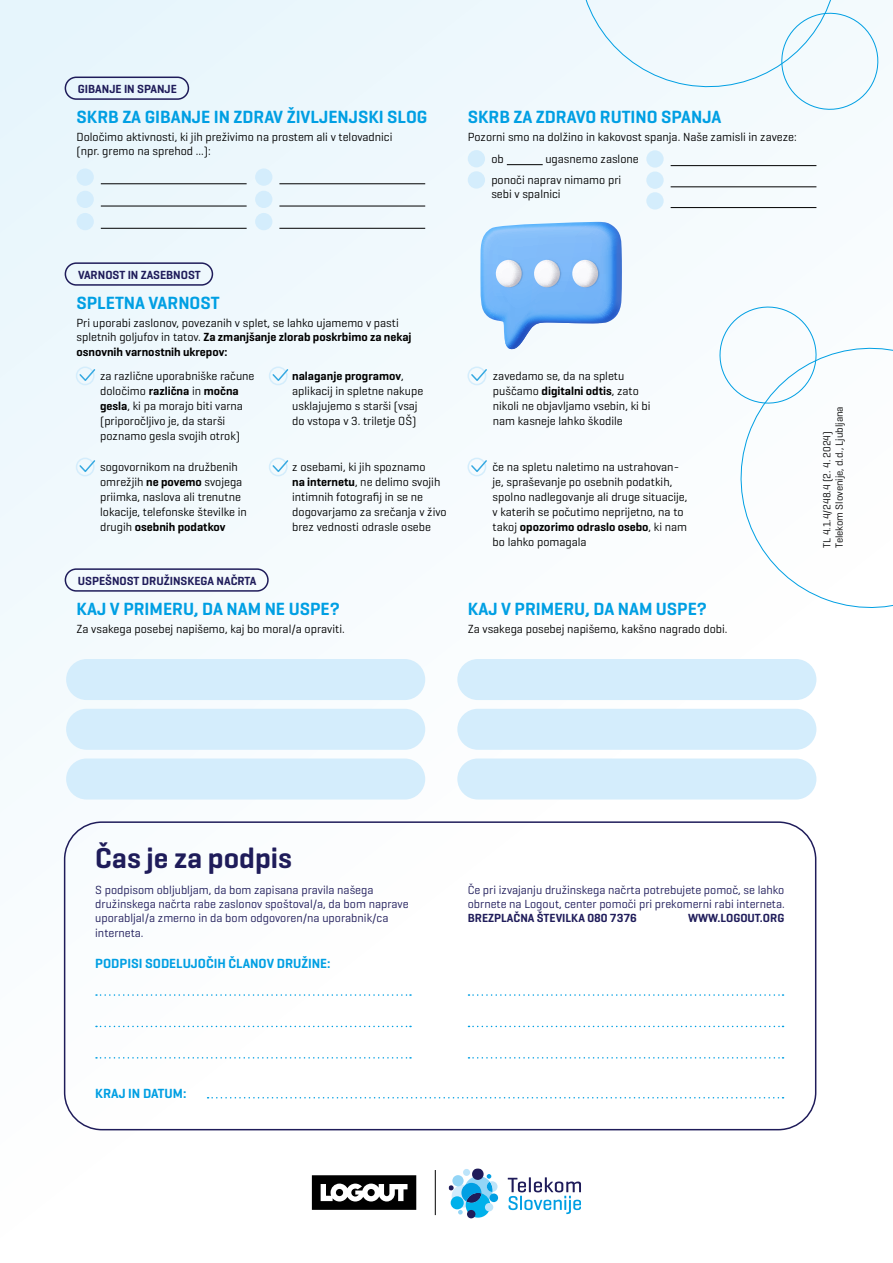
<style>
.page{position:relative;width:893px;height:1263px;background:#fff}
.page>*{position:absolute;margin:0;border:0;box-sizing:border-box;transform-origin:0 0}
.t1{font:600 29.25px "Geogrotesque";color:#1f1c5a}
.t2{font:600 18px "Geogrotesque";color:#009fe3}
.t3{font:600 13.5px "Geogrotesque";color:#009fe3}
.t4{font:12px/15px "Geogrotesque";color:#000}
.t5{font:12px/14.4px "Geogrotesque";color:#1f1c5a}
.t6{font:600 12px "Geogrotesque";color:#1f1c5a}
.t7{font:10.5px/12.6px "Geogrotesque";color:#000}
.s1{font-weight:600}
</style>
<div class="page">
<div style="left:0;top:0;width:893px;height:1263px;background:linear-gradient(to right,#f2f9fd,#fdfefe)"></div>
<div style="left:64px;top:821px;width:752px;height:309px;border:2px solid #1f1c5a;border-radius:37px"></div>
<div style="left:65px;top:77px;width:124px;height:23px;border:2px solid #1f1c5a;border-radius:11px"></div>
<div style="left:65px;top:262px;width:148px;height:24px;border:2px solid #1f1c5a;border-radius:11px"></div>
<div style="left:468px;top:150px;width:17px;height:17px;background:#d4edfc;border-radius:50%"></div>
<div style="left:468px;top:171px;width:17px;height:18px;background:#d4edfc;border-radius:50%"></div>
<div style="left:567px;top:0;width:315px;height:113px;background:#f2fafd"></div>
<svg style="left:724px;top:332px;width:169px;height:293px"></svg>
<svg style="left:713px;top:301px;width:110px;height:109px"></svg>
<div style="left:65px;top:568px;width:204px;height:24px;border:2px solid #1f1c5a;border-radius:11px"></div>
<div style="left:66px;top:659px;width:359px;height:41px;background:#d4edfc;border-radius:21px"></div>
<div style="left:457px;top:659px;width:359px;height:41px;background:#d4edfc;border-radius:21px"></div>
<div style="left:66px;top:758px;width:359px;height:41px;background:#d4edfc;border-radius:21px"></div>
<div style="left:457px;top:758px;width:359px;height:41px;background:#d4edfc;border-radius:21px"></div>
<div style="left:66px;top:709px;width:359px;height:41px;background:#d4edfc;border-radius:21px"></div>
<div style="left:457px;top:709px;width:359px;height:41px;background:#d4edfc;border-radius:21px"></div>
<div style="left:646px;top:172px;width:18px;height:17px;background:#d4edfc;border-radius:50%"></div>
<div style="left:646px;top:192px;width:18px;height:18px;background:#d4edfc;border-radius:50%"></div>
<div style="left:646px;top:150px;width:18px;height:18px;background:#d4edfc;border-radius:50%"></div>
<hr style="left:671px;top:187px;width:145px;height:1px;background:#000">
<hr style="left:671px;top:207px;width:145px;height:1px;background:#000">
<hr style="left:671px;top:165px;width:145px;height:1px;background:#000">
<hr style="left:507px;top:164px;width:36px;height:1px;background:#000">
<div style="left:77px;top:191px;width:17px;height:17px;background:#d4edfc;border-radius:50%"></div>
<div style="left:77px;top:168px;width:17px;height:18px;background:#d4edfc;border-radius:50%"></div>
<div style="left:77px;top:213px;width:17px;height:17px;background:#d4edfc;border-radius:50%"></div>
<div style="left:255px;top:191px;width:17px;height:17px;background:#d4edfc;border-radius:50%"></div>
<div style="left:255px;top:168px;width:17px;height:18px;background:#d4edfc;border-radius:50%"></div>
<div style="left:255px;top:213px;width:17px;height:17px;background:#d4edfc;border-radius:50%"></div>
<hr style="left:101px;top:206px;width:146px;height:1px;background:#000">
<hr style="left:101px;top:183px;width:146px;height:1px;background:#000">
<hr style="left:101px;top:228px;width:146px;height:1px;background:#000">
<hr style="left:279px;top:206px;width:146px;height:1px;background:#000">
<hr style="left:279px;top:183px;width:146px;height:1px;background:#000">
<hr style="left:279px;top:228px;width:146px;height:1px;background:#000">
<div style="left:76px;top:366px;width:19px;height:19px;border:2px solid #d4edfc;border-radius:50%"></div>
<svg style="left:78px;top:368px;width:19px;height:14px"></svg>
<div style="left:76px;top:458px;width:19px;height:18px;border:2px solid #d4edfc;border-radius:50%"></div>
<svg style="left:78px;top:459px;width:19px;height:15px"></svg>
<div style="left:269px;top:458px;width:19px;height:18px;border:2px solid #d4edfc;border-radius:50%"></div>
<svg style="left:271px;top:459px;width:19px;height:15px"></svg>
<div style="left:269px;top:366px;width:19px;height:19px;border:2px solid #d4edfc;border-radius:50%"></div>
<svg style="left:271px;top:368px;width:19px;height:14px"></svg>
<div style="left:467px;top:366px;width:19px;height:19px;border:2px solid #d4edfc;border-radius:50%"></div>
<svg style="left:470px;top:368px;width:18px;height:14px"></svg>
<div style="left:467px;top:458px;width:19px;height:18px;border:2px solid #d4edfc;border-radius:50%"></div>
<svg style="left:470px;top:459px;width:18px;height:15px"></svg>
<svg style="left:480px;top:222px;width:142px;height:127px"></svg>
<svg style="left:312px;top:1175px;width:104px;height:35px"></svg>
<hr style="left:435px;top:1170px;width:1px;height:45px;background:#000">
<svg style="left:508px;top:1177px;width:73px;height:47px"></svg>
<svg style="left:449px;top:1168px;width:48px;height:49px"></svg>
<svg style="left:208px;top:1097px;width:575px;height:1px"></svg>
<svg style="left:468px;top:994px;width:315px;height:2px"></svg>
<svg style="left:96px;top:994px;width:315px;height:2px"></svg>
<svg style="left:468px;top:1026px;width:315px;height:1px"></svg>
<svg style="left:96px;top:1026px;width:315px;height:1px"></svg>
<svg style="left:468px;top:1057px;width:315px;height:1px"></svg>
<svg style="left:96px;top:1057px;width:315px;height:1px"></svg>
<p class="t6" style="left:78px;top:81px;width:100px">GIBANJE IN SPANJE</p>
<h2 class="t2" style="left:77px;top:106px;width:352px">SKRB ZA GIBANJE IN ZDRAV ŽIVLJENJSKI SLOG</h2>
<p class="t4" style="left:77px;top:129px;width:317px;line-height:14.4px">Določimo aktivnosti, ki jih preživimo na prostem ali v telovadnici (npr. gremo na sprehod ...):</p>
<h2 class="t2" style="left:468px;top:106px;width:255px">SKRB ZA ZDRAVO RUTINO SPANJA</h2>
<p class="t4" style="left:468px;top:129px;width:330px">Pozorni smo na dolžino in kakovost spanja. Naše zamisli in zaveze:</p>
<p class="t4" style="left:491px;top:148px;width:149px;line-height:21px;text-indent:54px">ugasnemo zaslone ponoči naprav nimamo pri</p>
<p class="t4" style="left:491px;top:186px;width:71px">sebi v spalnici</p>
<p class="t4" style="left:491px;top:151px;width:14px">ob</p>
<p class="t6" style="left:78px;top:267px;width:124px">VARNOST IN ZASEBNOST</p>
<h2 class="t2" style="left:77px;top:292px;width:145px">SPLETNA VARNOST</h2>
<p class="t4" style="left:77px;top:315px;width:336px;line-height:14.4px">Pri uporabi zaslonov, povezanih v splet, se lahko ujamemo v pasti spletnih goljufov in tatov. <span class="s1">Za zmanjšanje zlorab poskrbimo za nekaj osnovnih varnostnih ukrepov:</span></p>
<p class="t4" style="left:100px;top:368px;width:156px">za različne uporabniške račune določimo <span class="s1">različna</span> in <span class="s1">močna gesla</span>, ki pa morajo biti varna (priporočljivo je, da starši poznamo gesla svojih otrok)</p>
<p class="t4" style="left:292px;top:368px;width:133px"><span class="s1">nalaganje programov</span>, aplikacij in spletne nakupe usklajujemo s starši (vsaj do vstopa v 3. triletje OŠ)</p>
<p class="t4" style="left:493px;top:368px;width:159px">zavedamo se, da na spletu puščamo <span class="s1">digitalni odtis</span>, zato nikoli ne objavljamo vsebin, ki bi nam kasneje lahko škodile</p>
<p class="t4" style="left:493px;top:459px;width:196px">če na spletu naletimo na ustrahovan&shy;je, spraševanje po osebnih podatkih, spolno nadlegovanje ali druge situacije, v katerih se počutimo neprijetno, na to takoj <span class="s1">opozorimo odraslo osebo</span>, ki nam bo lahko pomagala</p>
<p class="t4" style="left:100px;top:459px;width:148px">sogovornikom na družbenih omrežjih <span class="s1">ne povemo</span> svojega priimka, naslova ali trenutne lokacije, telefonske številke in drugih <span class="s1">osebnih podatkov</span></p>
<p class="t4" style="left:292px;top:459px;width:156px">z osebami, ki jih spoznamo<br><span class="s1">na internetu</span>, ne delimo svojih intimnih fotografij in se ne dogovarjamo za srečanja v živo brez vednosti odrasle osebe</p>
<p class="t6" style="left:78px;top:573px;width:180px">USPEŠNOST DRUŽINSKEGA NAČRTA</p>
<h2 class="t2" style="left:77px;top:598px;width:265px">KAJ V PRIMERU, DA NAM NE USPE?</h2>
<h2 class="t2" style="left:468px;top:598px;width:241px">KAJ V PRIMERU, DA NAM USPE?</h2>
<p class="t4" style="left:77px;top:621px;width:270px">Za vsakega posebej napišemo, kaj bo moral/a opraviti.</p>
<p class="t4" style="left:468px;top:621px;width:261px">Za vsakega posebej napišemo, kakšno nagrado dobi.</p>
<p class="t7" style="left:820px;top:548px;width:143px;rotate:-90deg">TL 4.1.4/248.4 (2. 4. 2024)<br>Telekom Slovenije, d.d., Ljubljana</p>
<h1 class="t1" style="left:95px;top:839px;width:198px">Čas je za podpis</h1>
<p class="t5" style="left:95px;top:882px;width:315px">S podpisom obljubljam, da bom zapisana pravila našega družinskega načrta rabe zaslonov spoštoval/a, da bom naprave uporabljal/a zmerno in da bom odgovoren/na uporabnik/ca interneta.</p>
<p class="t5" style="left:468px;top:882px;width:319px">Če pri izvajanju družinskega načrta potrebujete pomoč, se lahko obrnete na Logout, center pomoči pri prekomerni rabi interneta.</p>
<p class="t6" style="left:468px;top:911px;width:171px">BREZPLAČNA ŠTEVILKA 080 7376</p>
<p class="t6" style="left:688px;top:911px;width:98px">WWW.LOGOUT.ORG</p>
<p class="t3" style="left:95px;top:955px;width:237px">PODPISI SODELUJOČIH ČLANOV DRUŽINE:</p>
<p class="t3" style="left:95px;top:1085px;width:93px">KRAJ IN DATUM:</p>
</div>
